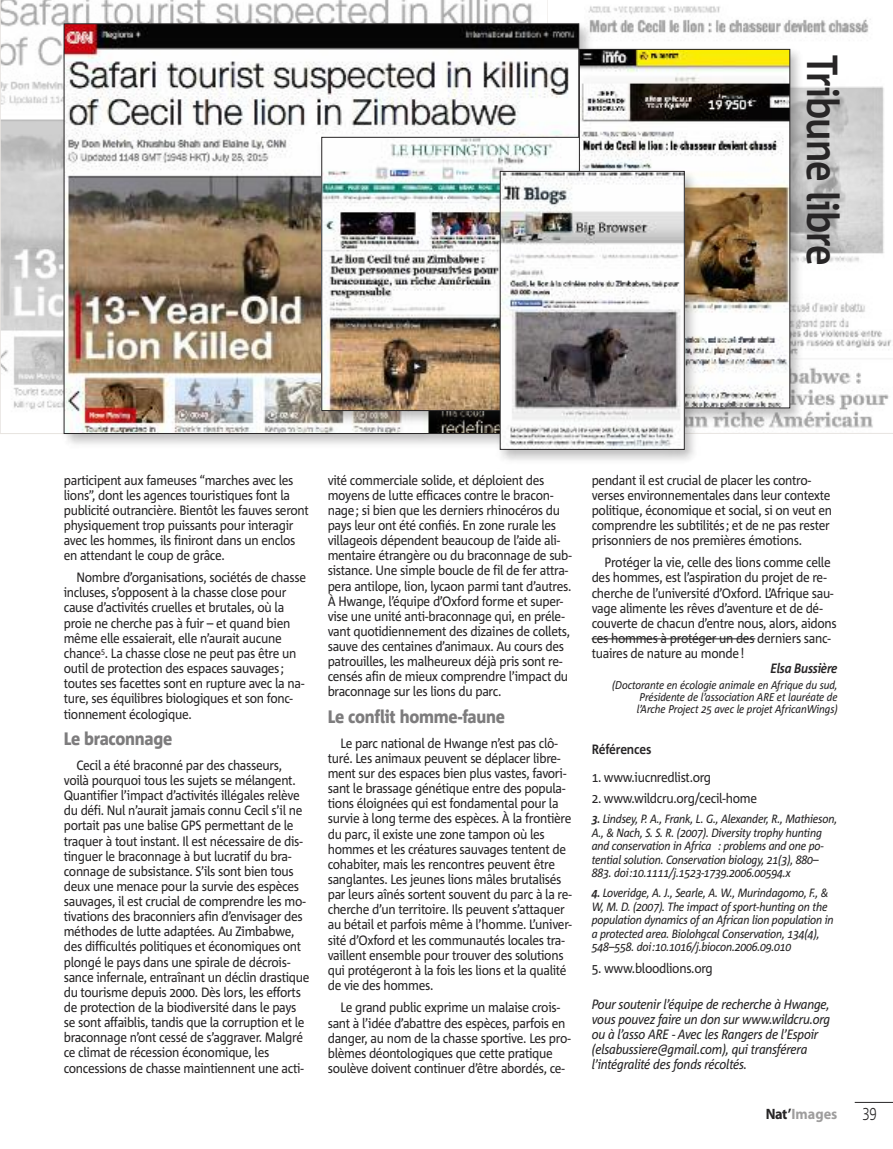
<style>
.page{position:relative;width:893px;height:1149px;background:#fff}
.page>*{position:absolute;margin:0;border:0;box-sizing:border-box;transform-origin:0 0}
.t1{font:700 43.5px "Corpid C1";letter-spacing:-.025em;color:#272526;scale:.85 1}
.t2{font:800 18px "Corpid C1";letter-spacing:-.015em;color:#7d7c7d;scale:.9 1}
.t3{font:300 18px "Corpid C1";color:#272526;scale:.75 1}
.t4{font:700 15px "Myriad";color:#9e9d9d;scale:.95 1}
.t5{font:13.5px/15.1px "Corpid C1";letter-spacing:-.025em;color:#272526;scale:.9 1}
.t6{font:italic 13.5px/15px "Corpid C1";letter-spacing:-.025em;color:#272526;scale:.9 1}
.t7{font:italic 700 13.5px "Corpid C1";letter-spacing:-.025em;color:#272526;scale:.9 1}
.t8{font:700 13.5px "Corpid C1";letter-spacing:-.015em;color:#272526;scale:.9 1}
.t9{font:italic 12px/13.5px "Corpid C1";letter-spacing:-.025em;color:#272526;scale:.9 1}
.t10{font:italic 11.25px/12px "Corpid C1";letter-spacing:-.015em;color:#272526;text-align:justify;scale:.9 1}
.s1{font-weight:700}
.s2{color:#272526}
</style>
<div class="page">
<div style="left:0;top:0;width:893px;height:433px;background:#fff;opacity:.6"></div>
<hr style="left:855px;top:1101px;width:38px;height:1px;background:#272526">
<img style="left:57px;top:17px;width:540px;height:427px">
<img style="left:66px;top:25px;width:511px;height:406px">
<img style="left:314px;top:131px;width:258px;height:298px">
<img style="left:323px;top:139px;width:249px;height:270px">
<img style="left:572px;top:43px;width:236px;height:384px">
<img style="left:581px;top:51px;width:207px;height:355px">
<div style="left:579px;top:49px;width:211px;height:359px;border:1px solid #272526"></div>
<img style="left:493px;top:165px;width:210px;height:295px">
<img style="left:502px;top:173px;width:181px;height:274px">
<div style="left:500px;top:171px;width:185px;height:278px;border:1px solid #272526"></div>
<hr style="left:592px;top:638px;width:163px;height:1px;background:#272526">
<h1 class="t1" style="left:840px;top:55px;width:250px;rotate:90deg">Tribune libre</h1>
<p class="t5" style="left:64px;top:473px;width:274px">participent aux fameuses “marches avec les lions”, dont les agences touristiques font la publicité outrancière. Bientôt les fauves seront physiquement trop puissants pour interagir avec les hommes, ils finiront dans un enclos en attendant le coup de grâce.</p>
<p class="t5" style="left:64px;top:570px;width:271px;text-indent:13px">Nombre d’organisations, sociétés de chasse incluses, s’opposent à la chasse close pour cause d’activités cruelles et brutales, où la proie ne cherche pas à fuir – et quand bien même elle essaierait, elle n’aurait aucune chance<sup>5</sup>. La chasse close ne peut pas être un outil de protection des espaces sauvages; toutes ses facettes sont en rupture avec la na&shy;ture, ses équilibres biologiques et son fonc&shy;tionnement écologique.</p>
<h2 class="t2" style="left:64px;top:731px;width:122px">Le braconnage</h2>
<p class="t5" style="left:64px;top:758px;width:274px;text-indent:13px">Cecil a été braconné par des chasseurs, voilà pourquoi tous les sujets se mélangent.<br>Quantifier l’impact d’activités illégales relève du défi. Nul n’aurait jamais connu Cecil s’il ne portait pas une balise GPS permettant de le traquer à tout instant. Il est nécessaire de dis&shy;tinguer le braconnage à but lucratif du bra&shy;connage de subsistance. S’ils sont bien tous deux une menace pour la survie des espèces sauvages, il est crucial de comprendre les mo&shy;tivations des braconniers afin d’envisager des méthodes de lutte adaptées. Au Zimbabwe, des difficultés politiques et économiques ont plongé le pays dans une spirale de décrois&shy;sance infernale, entraînant un déclin drastique du tourisme depuis 2000. Dès lors, les efforts de protection de la biodiversité dans le pays se sont affaiblis, tandis que la corruption et le braconnage n’ont cessé de s’aggraver. Malgré ce climat de récession économique, les concessions de chasse maintiennent une acti-</p>
<p class="t5" style="left:328px;top:473px;width:272px">vité commerciale solide, et déploient des moyens de lutte efficaces contre le bracon&shy;nage; si bien que les derniers rhinocéros du pays leur ont été confiés. En zone rurale les villageois dépendent beaucoup de l’aide ali&shy;mentaire étrangère ou du braconnage de sub&shy;sistance. Une simple boucle de fil de fer attra&shy;pera antilope, lion, lycaon parmi tant d’autres.<br>À Hwange, l’équipe d’Oxford forme et super&shy;vise une unité anti-braconnage qui, en préle&shy;vant quotidiennement des dizaines de collets, sauve des centaines d’animaux. Au cours des patrouilles, les malheureux déjà pris sont re&shy;censés afin de mieux comprendre l’impact du braconnage sur les lions du parc.</p>
<h2 class="t2" style="left:328px;top:709px;width:199px">Le conflit homme-faune</h2>
<p class="t5" style="left:328px;top:736px;width:272px;text-indent:13px">Le parc national de Hwange n’est pas clô&shy;turé. Les animaux peuvent se déplacer libre&shy;ment sur des espaces bien plus vastes, favori&shy;sant le brassage génétique entre des popula&shy;tions éloignées qui est fondamental pour la survie à long terme des espèces. À la frontière du parc, il existe une zone tampon où les hommes et les créatures sauvages tentent de cohabiter, mais les rencontres peuvent être sanglantes. Les jeunes lions mâles brutalisés par leurs aînés sortent souvent du parc à la re&shy;cherche d’un territoire. Ils peuvent s’attaquer au bétail et parfois même à l’homme. L’univer&shy;sité d’Oxford et les communautés locales tra&shy;vaillent ensemble pour trouver des solutions qui protégeront à la fois les lions et la qualité de vie des hommes.</p>
<p class="t5" style="left:328px;top:1000px;width:271px;text-indent:13px">Le grand public exprime un malaise crois&shy;sant à l’idée d’abattre des espèces, parfois en danger, au nom de la chasse sportive. Les pro&shy;blèmes déontologiques que cette pratique soulève doivent continuer d’être abordés, ce-</p>
<p class="t5" style="left:592px;top:473px;width:269px">pendant il est crucial de placer les contro&shy;verses environnementales dans leur contexte politique, économique et social, si on veut en comprendre les subtilités; et de ne pas rester prisonniers de nos premières émotions.</p>
<p class="t5" style="left:592px;top:556px;width:274px;text-indent:13px">Protéger la vie, celle des lions comme celle des hommes, est l’aspiration du projet de re&shy;cherche de l’université d’Oxford. L’Afrique sau&shy;vage alimente les rêves d’aventure et de dé&shy;couverte de chacun d’entre nous, alors, aidons ces hommes à protéger un des derniers sanc&shy;tuaires de nature au monde!</p>
<p class="t7" style="left:770px;top:662px;width:76px">Elsa Bussière</p>
<p class="t10" style="left:637px;top:679px;width:225px;text-indent:-25px">(Doctorante en écologie animale en Afrique du sud, Présidente de l’association ARE et lauréate de l’Arche Project 25 avec le projet AfricanWings)</p>
<p class="t8" style="left:592px;top:743px;width:68px">Références</p>
<p class="t5" style="left:592px;top:770px;width:134px">1. www.iucnredlist.org</p>
<p class="t5" style="left:592px;top:791px;width:185px">2. www.wildcru.org/cecil-home</p>
<p class="t9" style="left:592px;top:813px;width:274px"><span class="s1">3.</span> Lindsey, P. A., Frank, L. G., Alexander, R., Mathieson, A., &amp; Nach, S. S. R. (2007). Diversity trophy hunting and conservation in Africa : problems and one po&shy;tential solution. Conservation biology, 21(3), 880– 883. doi:10.1111/j.1523-1739.2006.00594.x</p>
<p class="t9" style="left:592px;top:886px;width:270px"><span class="s1">4.</span> Loveridge, A. J., Searle, A. W., Murindagomo, F., &amp; W, M. D. (2007). The impact of sport-hunting on the population dynamics of an African lion population in a protected area. Biolohgcal Conservation, 134(4), 548–558. doi:10.1016/j.biocon.2006.09.010</p>
<p class="t5" style="left:592px;top:961px;width:136px">5. www.bloodlions.org</p>
<p class="t6" style="left:592px;top:997px;width:267px">Pour soutenir l’équipe de recherche à Hwange, vous pouvez faire un don sur www.wildcru.org ou à l’asso ARE - Avec les Rangers de l’Espoir (elsabussiere@gmail.com), qui transférera l’intégralité des fonds récoltés.</p>
<p class="t4" style="left:766px;top:1108px;width:77px"><span class="s2">Nat’</span>Images</p>
<h2 class="t3" style="left:862px;top:1105px;width:21px">39</h2>
</div>
